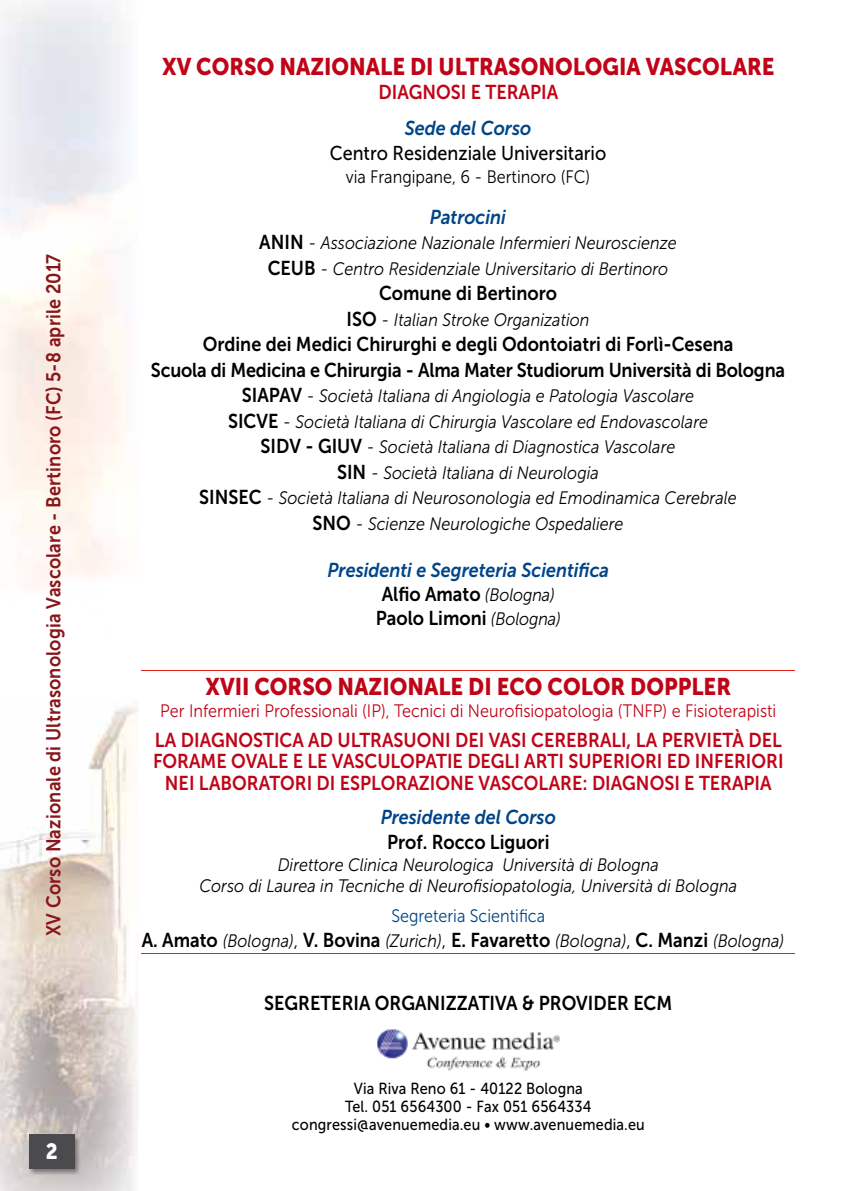
<style>
.page{position:relative;width:851px;height:1191px;background:#fff}
.page>*{position:absolute;margin:0;border:0;box-sizing:border-box;transform-origin:0 0}
.t1{font:24px "Museo Sans 900";color:#c00418;scale:.9 1}
.t2{font:24px "Museo Sans 900";color:#c00418;scale:.9 1}
.t3{font:22px "Museo Sans 900";color:#fff;scale:.9 1}
.t4{font:20px/25.6px "Museo Sans 700";color:#000;text-align:center;scale:.9 1}
.t5{font:20px/21.6px "Museo Sans 700";color:#c00418;text-align:center;scale:.9 1}
.t6{font:italic 20px/24px "Museo Sans 700";color:#004588;text-align:center;scale:.9 1}
.t7{font:20px "Museo Sans 700";letter-spacing:.01em;color:#89151a;scale:.9 1}
.t8{font:20px "Museo Sans 500";color:#000;scale:.9 1}
.t9{font:italic 18px/25.6px "Museo Sans 300";color:#000;text-align:center;scale:.9 1}
.t10{font:18px "Museo Sans 300";color:#c00418;scale:.9 1}
.t11{font:18px "Museo Sans 300";color:#000;scale:.9 1}
.t12{font:16px/18px "Museo Sans 500";letter-spacing:.01em;color:#000;text-align:center;scale:.9 1}
.s1{font-family:"Museo Sans 700";font-style:normal;font-size:20px}
.s2{font-style:normal;color:#000}
.s3{font-family:"Museo Sans 300";font-size:18px;color:#000}
.s4{font-style:normal;color:#004588}
.s5{font-style:normal;font-size:20px}
</style>
<div class="page">
<img style="left:0;top:0;width:138px;height:1191px">
<img style="left:29px;top:1134px;width:52px;height:41px">
<div style="left:29px;top:1135px;width:46px;height:34px;background:#4b4b4d"></div>
<hr style="left:142px;top:670px;width:652px;height:1px;background:#e32119">
<hr style="left:142px;top:953px;width:652px;height:1px;background:#e32119">
<img style="left:377px;top:1029px;width:183px;height:41px">
<p class="t7" style="left:42px;top:936px;width:759px;rotate:-90deg">XV Corso Nazionale di Ultrasonologia Vascolare - Bertinoro (FC) 5-8 aprile 2017</p>
<p class="t3" style="left:46px;top:1139px;width:15px">2</p>
<h1 class="t1" style="left:162px;top:53px;width:681px">XV CORSO NAZIONALE DI ULTRASONOLOGIA VASCOLARE</h1>
<p class="t5" style="left:378px;top:81px;width:201px">DIAGNOSI E TERAPIA</p>
<p class="t6" style="left:404px;top:116px;width:142px">Sede del Corso</p>
<p class="t8" style="left:330px;top:142px;width:309px">Centro Residenziale Universitario</p>
<p class="t11" style="left:346px;top:167px;width:273px">via Frangipane, 6 - Bertinoro (FC)</p>
<p class="t6" style="left:430px;top:205px;width:86px">Patrocini</p>
<p class="t9" style="left:259px;top:230px;width:465px"><span class="s1">ANIN</span> - Associazione Nazionale Infermieri Neuroscienze<br><span class="s1">CEUB</span> - Centro Residenziale Universitario di Bertinoro</p>
<p class="t4" style="left:379px;top:280px;width:199px">Comune di Bertinoro</p>
<p class="t9" style="left:346px;top:307px;width:271px"><span class="s1">ISO</span> - Italian Stroke Organization</p>
<p class="t4" style="left:151px;top:331px;width:706px">Ordine dei Medici Chirurghi e degli Odontoiatri di Forlì-Cesena<br>Scuola di Medicina e Chirurgia - Alma Mater Studiorum Università di Bologna</p>
<p class="t9" style="left:199px;top:383px;width:598px"><span class="s1">SIAPAV</span> - Società Italiana di Angiologia e Patologia Vascolare<br><span class="s1">SICVE</span> - Società Italiana di Chirurgia Vascolare ed Endovascolare<br><span class="s1">SIDV - GIUV</span> - Società Italiana di Diagnostica Vascolare<br><span class="s1">SIN</span> - Società Italiana di Neurologia<br><span class="s1">SINSEC</span> - Società Italiana di Neurosonologia ed Emodinamica Cerebrale <span class="s1">SNO</span> - Scienze Neurologiche Ospedaliere</p>
<p class="t6" style="left:327px;top:558px;width:314px">Presidenti e Segreteria Scientifica<br><span class="s2">Alfio Amato</span> <span class="s3">(Bologna)<br></span><span class="s2">Paolo Limoni</span> <span class="s3">(Bologna)</span></p>
<h1 class="t2" style="left:205px;top:673px;width:585px">XVII CORSO NAZIONALE DI ECO COLOR DOPPLER</h1>
<p class="t10" style="left:160px;top:700px;width:686px">Per Infermieri Professionali (IP), Tecnici di Neurofisiopatologia (TNFP) e Fisioterapisti</p>
<p class="t5" style="left:153px;top:729px;width:702px">LA DIAGNOSTICA AD ULTRASUONI DEI VASI CEREBRALI, LA PERVIETÀ DEL<br>FORAME OVALE E LE VASCULOPATIE DEGLI ARTI SUPERIORI ED INFERIORI<br>NEI LABORATORI DI ESPLORAZIONE VASCOLARE: DIAGNOSI E TERAPIA</p>
<p class="t6" style="left:380px;top:805px;width:196px">Presidente del Corso</p>
<p class="t4" style="left:387px;top:829px;width:182px">Prof. Rocco Liguori</p>
<p class="t9" style="left:199px;top:853px;width:599px;line-height:21.6px">Direttore Clinica Neurologica Università di Bologna<br>Corso di Laurea in Tecniche di Neurofisiopatologia, Università di Bologna</p>
<p class="t9" style="left:142px;top:904px;width:715px;line-height:24.6px"><span class="s4">Segreteria Scientifica<br></span><span class="s1">A. Amato</span> (Bologna)<span class="s5">,</span> <span class="s1">V. Bovina</span> (Zurich)<span class="s5">,</span> <span class="s1">E. Favaretto</span> (Bologna)<span class="s5">,</span> <span class="s1">C. Manzi</span> (Bologna)</p>
<p class="t4" style="left:264px;top:990px;width:455px">SEGRETERIA ORGANIZZATIVA &amp; PROVIDER ECM</p>
<p class="t12" style="left:292px;top:1079px;width:393px">Via Riva Reno 61 - 40122 Bologna<br>Tel. 051 6564300 - Fax 051 6564334 congressi@avenuemedia.eu • www.avenuemedia.eu</p>
</div>
